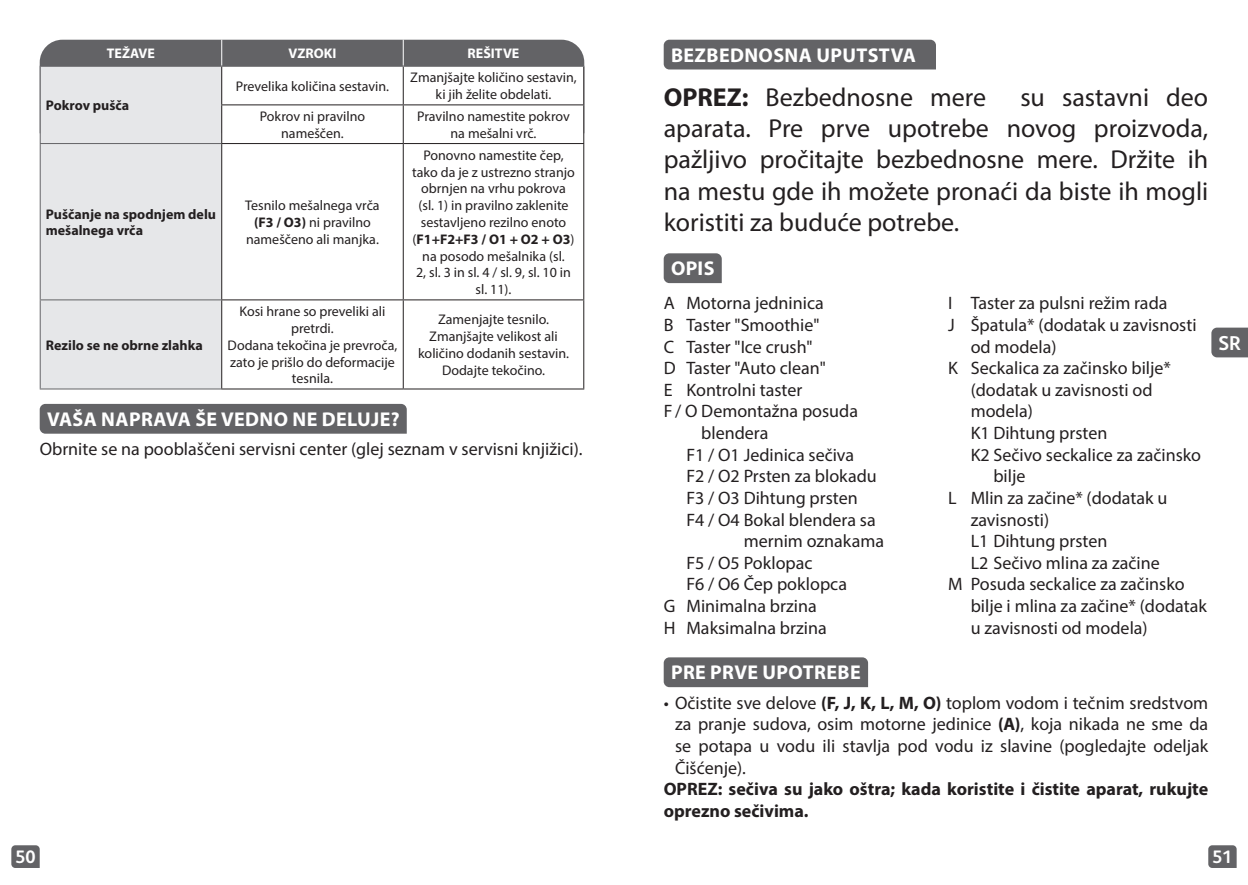
<style>
.page{position:relative;width:1248px;height:885px;background:#fff}
.page>*{position:absolute;margin:0;border:0;box-sizing:border-box;transform-origin:0 0}
.t1{font:26px/31.2px "Myriad Pro";color:#231f20;text-align:justify}
.t2{font:700 20px "Myriad Pro";letter-spacing:.02em;color:#fff}
.t3{font:700 20px "FS Albert";color:#fff}
.t4{font:18px/21.6px "Myriad Pro";color:#231f20;text-align:justify}
.t5{font:700 18px/21.6px "Myriad Pro";color:#231f20}
.t6{font:700 18px "FS Albert";color:#fff}
.t7{font:14px/16.8px "Myriad Pro";color:#231f20;text-align:center}
.t8{font:700 14px/16.8px "Myriad Pro";color:#231f20}
.t9{font:700 14px "Myriad Pro";color:#fff}
.s1{font-weight:700}
</style>
<div class="page">
<svg style="left:1208px;top:845px;width:28px;height:22px"></svg>
<svg style="left:1211px;top:327px;width:36px;height:30px"></svg>
<svg style="left:11px;top:845px;width:29px;height:22px"></svg>
<div style="left:663px;top:40px;width:272px;height:29px;background:#636366"></div>
<div style="left:663px;top:253px;width:58px;height:30px;background:#636366"></div>
<div style="left:663px;top:657px;width:205px;height:30px;background:#636366"></div>
<div style="left:40px;top:40px;width:544px;height:26px;background:#636366"></div>
<div style="left:41px;top:67px;width:180px;height:321px;background:#e6e7e9"></div>
<svg style="left:222px;top:67px;width:361px;height:321px"></svg>
<svg style="left:221px;top:40px;width:1px;height:26px"></svg>
<svg style="left:403px;top:40px;width:1px;height:26px"></svg>
<hr style="left:40px;top:67px;width:1px;height:38px;background:#636366">
<hr style="left:40px;top:105px;width:1px;height:38px;background:#636366">
<hr style="left:40px;top:143px;width:181px;height:1px;background:#636366">
<hr style="left:40px;top:144px;width:1px;height:155px;background:#636366">
<hr style="left:40px;top:299px;width:181px;height:1px;background:#636366">
<hr style="left:40px;top:300px;width:1px;height:88px;background:#636366">
<hr style="left:40px;top:388px;width:181px;height:1px;background:#636366">
<hr style="left:221px;top:67px;width:1px;height:37px;background:#231f20">
<hr style="left:403px;top:67px;width:1px;height:37px;background:#231f20">
<hr style="left:583px;top:67px;width:1px;height:37px;background:#231f20">
<hr style="left:221px;top:104px;width:182px;height:1px;background:#231f20">
<hr style="left:221px;top:105px;width:1px;height:38px;background:#231f20">
<hr style="left:403px;top:104px;width:181px;height:1px;background:#231f20">
<hr style="left:403px;top:105px;width:1px;height:38px;background:#231f20">
<hr style="left:583px;top:105px;width:1px;height:38px;background:#231f20">
<hr style="left:221px;top:143px;width:182px;height:1px;background:#231f20">
<hr style="left:221px;top:144px;width:1px;height:155px;background:#231f20">
<hr style="left:403px;top:143px;width:181px;height:1px;background:#231f20">
<hr style="left:403px;top:144px;width:1px;height:155px;background:#231f20">
<hr style="left:583px;top:144px;width:1px;height:155px;background:#231f20">
<hr style="left:221px;top:299px;width:182px;height:1px;background:#231f20">
<hr style="left:221px;top:300px;width:1px;height:88px;background:#231f20">
<hr style="left:403px;top:299px;width:181px;height:1px;background:#231f20">
<hr style="left:403px;top:300px;width:1px;height:88px;background:#231f20">
<hr style="left:583px;top:300px;width:1px;height:88px;background:#231f20">
<hr style="left:221px;top:388px;width:182px;height:1px;background:#231f20">
<hr style="left:403px;top:388px;width:181px;height:1px;background:#231f20">
<hr style="left:40px;top:66px;width:182px;height:1px;background:#636366">
<hr style="left:222px;top:66px;width:181px;height:1px;background:#636366">
<hr style="left:403px;top:66px;width:181px;height:1px;background:#636366">
<div style="left:40px;top:404px;width:367px;height:29px;background:#636366"></div>
<p class="t9" style="left:107px;top:44px;width:50px">TEŽAVE</p>
<p class="t9" style="left:288px;top:44px;width:49px">VZROKI</p>
<p class="t9" style="left:467px;top:44px;width:53px">REŠITVE</p>
<p class="t8" style="left:46px;top:96px;width:85px">Pokrov pušča</p>
<p class="t7" style="left:236px;top:77px;width:155px">Prevelika količina sestavin.</p>
<p class="t7" style="left:410px;top:69px;width:168px">Zmanjšajte količino sestavin, ki jih želite obdelati.</p>
<p class="t7" style="left:260px;top:108px;width:107px">Pokrov ni pravilno nameščen.</p>
<p class="t7" style="left:417px;top:108px;width:154px">Pravilno namestite pokrov na mešalni vrč.</p>
<p class="t8" style="left:46px;top:205px;width:172px">Puščanje na spodnjem delu mešalnega vrča</p>
<p class="t7" style="left:245px;top:197px;width:136px">Tesnilo mešalnega vrča <span class="s1">(F3 / O3)</span> ni pravilno nameščeno ali manjka.</p>
<p class="t7" style="left:412px;top:146px;width:164px">Ponovno namestite čep, tako da je z ustrezno stranjo obrnjen na vrhu pokrova (sl. 1) in pravilno zaklenite sestavljeno rezilno enoto (<span class="s1">F1+F2+F3 / O1 + O2 + O3</span>) na posodo mešalnika (sl.<br>2, sl. 3 in sl. 4 / sl. 9, sl. 10 in sl. 11).</p>
<p class="t7" style="left:228px;top:303px;width:171px">Kosi hrane so preveliki ali pretrdi.<br>Dodana tekočina je prevroča, zato je prišlo do deformacije tesnila.</p>
<p class="t7" style="left:418px;top:311px;width:152px">Zamenjajte tesnilo.<br>Zmanjšajte velikost ali količino dodanih sestavin.<br>Dodajte tekočino.</p>
<p class="t2" style="left:47px;top:406px;width:354px">VAŠA NAPRAVA ŠE VEDNO NE DELUJE?</p>
<p class="t4" style="left:40px;top:438px;width:544px">Obrnite se na pooblaščeni servisni center (glej seznam v servisni knjižici).</p>
<p class="t8" style="left:46px;top:336px;width:158px">Rezilo se ne obrne zlahka</p>
<p class="t6" style="left:15px;top:846px;width:22px">50</p>
<p class="t2" style="left:671px;top:42px;width:246px">BEZBEDNOSNA UPUTSTVA</p>
<h1 class="t1" style="left:663px;top:81px;width:324px"><span class="s1">OPREZ:</span> Bezbednosne mere</h1>
<h1 class="t1" style="left:663px;top:81px;width:546px;text-indent:356px">su sastavni deo aparata. Pre prve upotrebe novog proizvoda, pažljivo pročitajte bezbednosne mere. Držite ih na mestu gde ih možete pronaći da biste ih mogli koristiti za buduće potrebe.</h1>
<p class="t2" style="left:671px;top:255px;width:45px">OPIS</p>
<p class="t4" style="left:663px;top:292px;width:162px">A Motorna jedninica</p>
<p class="t4" style="left:663px;top:314px;width:157px">B Taster "Smoothie"</p>
<p class="t4" style="left:663px;top:335px;width:150px">C Taster "Ice crush"</p>
<p class="t4" style="left:663px;top:357px;width:164px">D Taster "Auto clean"</p>
<p class="t4" style="left:663px;top:379px;width:140px">E Kontrolni taster</p>
<p class="t4" style="left:663px;top:400px;width:196px">F / O Demontažna posuda</p>
<p class="t4" style="left:701px;top:422px;width:69px">blendera</p>
<p class="t4" style="left:686px;top:443px;width:169px">F1 / O1 Jedinica sečiva</p>
<p class="t4" style="left:686px;top:465px;width:192px">F2 / O2 Prsten za blokadu</p>
<p class="t4" style="left:686px;top:487px;width:173px">F3 / O3 Dihtung prsten</p>
<p class="t4" style="left:686px;top:508px;width:191px">F4 / O4 Bokal blendera sa</p>
<p class="t4" style="left:743px;top:530px;width:142px">mernim oznakama</p>
<p class="t4" style="left:686px;top:551px;width:128px">F5 / O5 Poklopac</p>
<p class="t4" style="left:686px;top:573px;width:162px">F6 / O6 Čep poklopca</p>
<p class="t4" style="left:663px;top:595px;width:155px">G Minimalna brzina</p>
<p class="t4" style="left:663px;top:616px;width:165px">H Maksimalna brzina</p>
<p class="t4" style="left:947px;top:292px;width:221px">I Taster za pulsni režim rada</p>
<p class="t4" style="left:947px;top:314px;width:250px">J Špatula* (dodatak u zavisnosti</p>
<p class="t4" style="left:970px;top:335px;width:87px">od modela)</p>
<p class="t4" style="left:947px;top:357px;width:224px">K Seckalica za začinsko bilje*</p>
<p class="t4" style="left:970px;top:379px;width:183px">(dodatak u zavisnosti od</p>
<p class="t4" style="left:970px;top:400px;width:64px">modela)</p>
<p class="t4" style="left:970px;top:422px;width:138px">K1 Dihtung prsten</p>
<p class="t4" style="left:970px;top:443px;width:232px">K2 Sečivo seckalice za začinsko</p>
<p class="t4" style="left:993px;top:465px;width:34px">bilje</p>
<p class="t4" style="left:947px;top:487px;width:221px">L Mlin za začine* (dodatak u</p>
<p class="t4" style="left:970px;top:508px;width:80px">zavisnosti)</p>
<p class="t4" style="left:970px;top:530px;width:138px">L1 Dihtung prsten</p>
<p class="t4" style="left:970px;top:551px;width:190px">L2 Sečivo mlina za začine</p>
<p class="t4" style="left:947px;top:573px;width:238px">M Posuda seckalice za začinsko</p>
<p class="t4" style="left:970px;top:595px;width:238px">bilje i mlina za začine* (dodatak</p>
<p class="t4" style="left:970px;top:616px;width:178px">u zavisnosti od modela)</p>
<p class="t3" style="left:1218px;top:331px;width:24px">SR</p>
<p class="t2" style="left:671px;top:659px;width:191px">PRE PRVE UPOTREBE</p>
<p class="t4" style="left:675px;top:691px;width:534px;text-indent:-11px">• Očistite sve delove <span class="s1">(F, J, K, L, M, O)</span> toplom vodom i tečnim sredstvom za pranje sudova, osim motorne jedinice <span class="s1">(A)</span>, koja nikada ne sme da se potapa u vodu ili stavlja pod vodu iz slavine (pogledajte odeljak Čišćenje).</p>
<p class="t5" style="left:663px;top:777px;width:546px">OPREZ: sečiva su jako oštra; kada koristite i čistite aparat, rukujte oprezno sečivima.</p>
<p class="t6" style="left:1211px;top:846px;width:22px">51</p>
</div>
